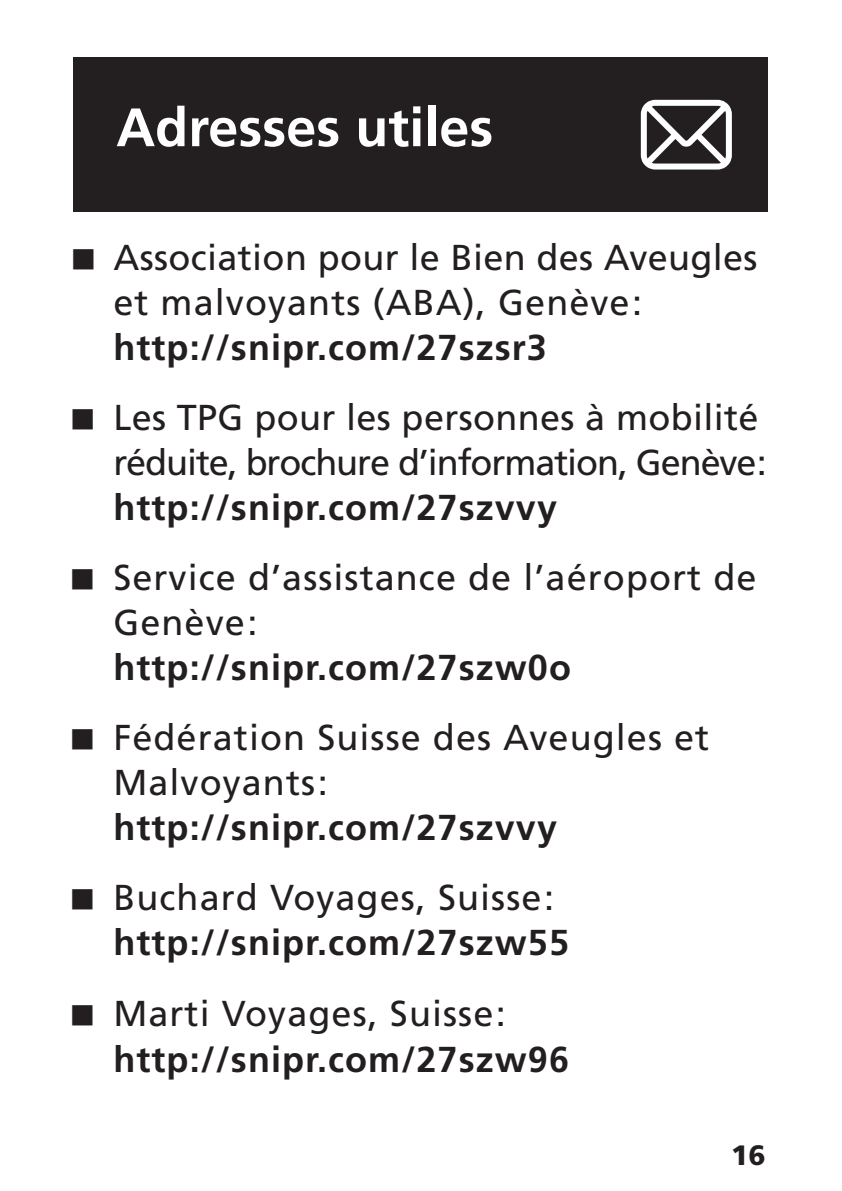
<style>
.page{position:relative;width:842px;height:1191px;background:#fff}
.page>*{position:absolute;margin:0;border:0;box-sizing:border-box;transform-origin:0 0}
.Titre_contenu_bandea{font:700 54px "Frutiger LT Std";color:#fff}
.Paragraphe{font:36px/45px "Frutiger LT Std";letter-spacing:.03em;color:#231f20}
.Paragraphe-2{font:36px/45px "Frutiger LT Std";letter-spacing:-.03em;color:#231f20}
.Paragraphe-3{font:700 36px/45px "Frutiger LT Std";letter-spacing:.03em;color:#231f20}
.Paragraphe-4{font:36px/45px "Frutiger LT Std";letter-spacing:.01em;color:#231f20}
.t1{font:900 28px "Frutiger LT Std";color:#231f20}
.s1{font-weight:700}
.s2{font-weight:400}
</style>
<div class="page">
<div style="left:74px;top:57px;width:694px;height:154px;background:#231f20"></div>
<svg style="left:641px;top:100px;width:91px;height:69px"></svg>
<h1 class="Titre_contenu_bandea" style="left:116px;top:96px;width:379px">Adresses utiles</h1>
<p class="Paragraphe-4" style="left:113px;top:235px;width:646px">Association pour le Bien des Aveugles et malvoyants (ABA), Genève: <span class="s1">http://snipr.com/27szsr3</span></p>
<p class="Paragraphe-2" style="left:113px;top:395px;width:655px">Les TPG pour les personnes à mobilité réduite, brochure d’information, Genève: <span class="s1">http://snipr.com/27szvvy</span></p>
<p class="Paragraphe" style="left:113px;top:555px;width:645px">Service d’assistance de l’aéroport de<br>Genève:<br><span class="s1">http://snipr.com/27szw0o</span></p>
<p class="Paragraphe" style="left:113px;top:715px;width:597px">Fédération Suisse des Aveugles et<br>Malvoyants: <span class="s1">http://snipr.com/27szvvy</span></p>
<p class="Paragraphe-3" style="left:113px;top:875px;width:457px"><span class="s2">Buchard Voyages, Suisse: </span>http://snipr.com/27szw55</p>
<p class="Paragraphe-3" style="left:113px;top:990px;width:457px;line-height:46px"><span class="s2">Marti Voyages, Suisse: </span>http://snipr.com/27szw96</p>
<p class="t1" style="left:731px;top:1137px;width:36px">16</p>
</div>
